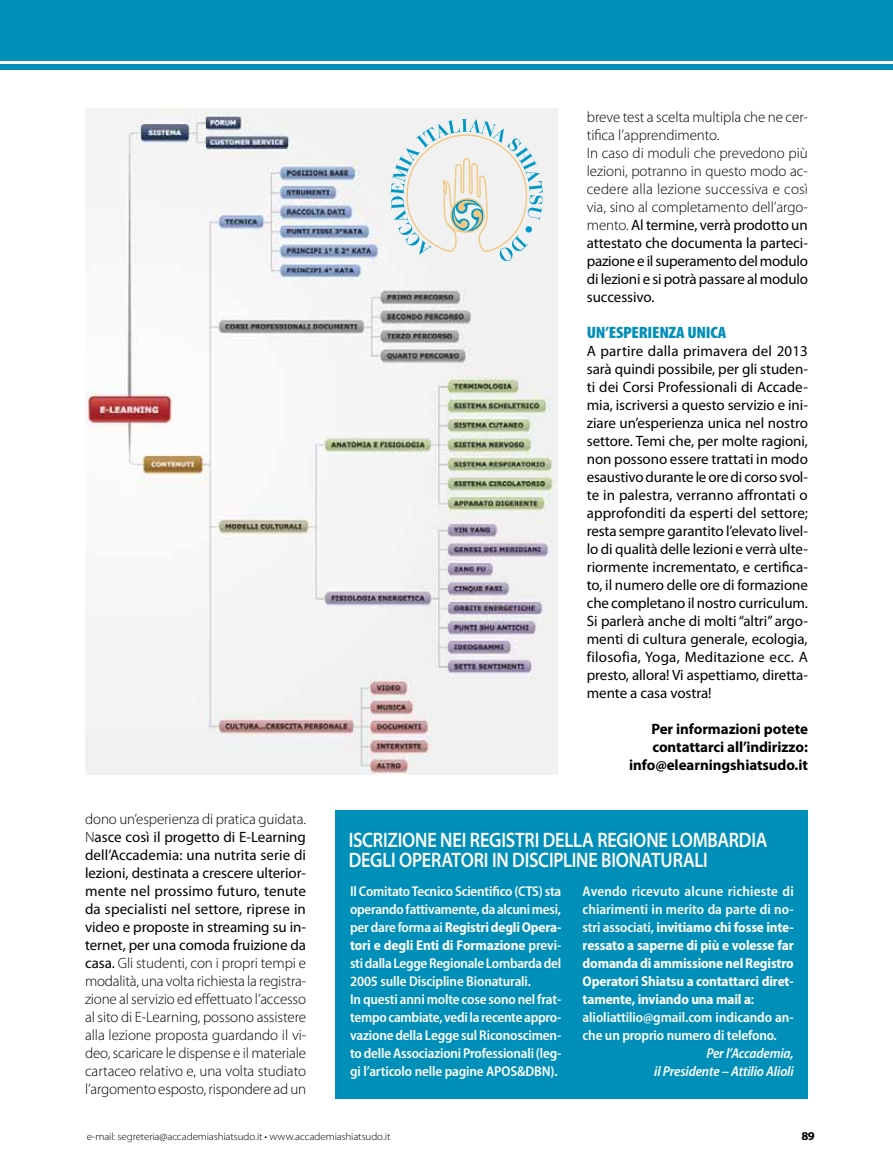
<style>
.page{position:relative;width:893px;height:1170px;background:#fff}
.page>*{position:absolute;margin:0;border:0;box-sizing:border-box;transform-origin:0 0}
.t1{font:600 semi-expanded 21px/19.5px "Myriad Pro";letter-spacing:-.01em;color:#fff;scale:.8 1}
.t2{font:900 condensed 16.5px "Myriad Pro";letter-spacing:-.015em;color:#008fb9;scale:1.1 1}
.t3{font:300 15px/18px "Myriad Pro";letter-spacing:-.005em;color:#000}
.t4{font:15px/18px "Myriad Pro";letter-spacing:-.005em;color:#000;text-align:justify}
.t5{font:700 15px/18px "Myriad Pro";letter-spacing:-.005em;color:#000;text-align:right}
.t6{font:600 semi-condensed 14.25px/18px "Myriad Pro";letter-spacing:-.01em;color:#fff}
.t7{font:700 semi-condensed 14.25px "Myriad Pro";letter-spacing:-.01em;color:#fff}
.t8{font:italic 600 semi-condensed 14.25px "Myriad Pro";letter-spacing:-.01em;color:#fff}
.t9{font:600 semi-condensed 14.25px "Myriad Pro";letter-spacing:.015em;color:#fff}
.t10{font:700 12px "Myriad Pro";color:#000;scale:1.05 1}
.t11{font:300 10.5px "Myriad Pro";letter-spacing:-.01em;color:#000;scale:1.05 1}
.s1{font-weight:400}
.s2{font-weight:700}
.s3{font-weight:600}
</style>
<div class="page">
<div style="left:0;top:64px;width:893px;height:6px;background:#008fb9"></div>
<div style="left:0;top:0;width:893px;height:60px;background:#008fb9"></div>
<div style="left:336px;top:810px;width:472px;height:288px;background:#008fb9"></div>
<img style="left:85px;top:108px;width:472px;height:666px">
<svg style="left:391px;top:119px;width:152px;height:143px"></svg>
<p class="t3" style="left:85px;top:809px;width:223px;text-align:justify">dono un’esperienza di pratica guidata.<br>N<span class="s1">asce così il progetto di E-Learning dell’Accademia: una nutrita serie di lezioni, destinata a crescere ulterior&shy;mente nel prossimo futuro, tenute da specialisti nel settore, riprese in video e proposte in streaming su in&shy;ternet, per una comoda fruizione da casa.</span> Gli studenti, con i propri tempi e modalità, una volta richiesta la registra&shy;zione al servizio ed effettuato l’accesso al sito di E-Learning, possono assistere alla lezione proposta guardando il vi&shy;deo, scaricare le dispense e il materiale cartaceo relativo e, una volta studiato l’argomento esposto, rispondere ad un</p>
<p class="t3" style="left:587px;top:107px;width:223px">breve test a scelta multipla che ne cer&shy;tifica l’apprendimento.<br>In caso di moduli che prevedono più lezioni, potranno in questo modo ac&shy;cedere alla lezione successiva e così via, sino al completamento dell’argo&shy;mento. <span class="s1">Al termine, verrà prodotto un attestato che documenta la parteci&shy;pazione e il superamento del modulo di lezioni e si potrà passare al modulo successivo.</span></p>
<p class="t2" style="left:587px;top:321px;width:128px">UN’ESPERIENZA UNICA</p>
<p class="t4" style="left:587px;top:341px;width:223px">A partire dalla primavera del 2013 sarà quindi possibile, per gli studen&shy;ti dei Corsi Professionali di Accade&shy;mia, iscriversi a questo servizio e ini&shy;ziare un’esperienza unica nel nostro settore. Temi che, per molte ragioni, non possono essere trattati in modo esaustivo durante le ore di corso svol&shy;te in palestra, verranno affrontati o approfonditi da esperti del settore; resta sempre garantito l’elevato livel&shy;lo di qualità delle lezioni e verrà ulte&shy;riormente incrementato, e certifica&shy;to, il numero delle ore di formazione che completano il nostro curriculum.<br>Si parlerà anche di molti “altri” argo&shy;menti di cultura generale, ecologia, filosofia, Yoga, Meditazione ecc. A presto, allora! Vi aspettiamo, diretta&shy;mente a casa vostra!</p>
<p class="t5" style="left:629px;top:719px;width:180px">Per informazioni potete contattarci all’indirizzo: info@elearningshiatsudo.it</p>
<p class="t1" style="left:349px;top:830px;width:525px">ISCRIZIONE NEI REGISTRI DELLA REGIONE LOMBARDIA<br>DEGLI OPERATORI IN DISCIPLINE BIONATURALI</p>
<p class="t6" style="left:350px;top:882px;width:213px">Il Comitato Tecnico Scientifico (CTS) sta operando fattivamente, da alcuni mesi, per dare forma ai <span class="s2">Registri degli Opera&shy;tori e degli Enti di Formazione</span> previ&shy;sti dalla Legge Regionale Lombarda del 2005 sulle Discipline Bionaturali.<br>In questi anni molte cose sono nel frat&shy;tempo cambiate, vedi la recente appro&shy;vazione della Legge sul Riconoscimen&shy;to delle Associazioni Professionali (leg&shy;gi l’articolo nelle pagine APOS&amp;DBN).</p>
<p class="t9" style="left:583px;top:883px;width:213px">Avendo ricevuto alcune richieste di</p>
<p class="t6" style="left:583px;top:900px;width:213px">chiarimenti in merito da parte di no-</p>
<p class="t7" style="left:583px;top:919px;width:213px"><span class="s3">stri associati,</span> invitiamo chi fosse inte-</p>
<p class="t7" style="left:583px;top:937px;width:213px">ressato a saperne di più e volesse far</p>
<p class="t7" style="left:583px;top:955px;width:213px">domanda di ammissione nel Registro</p>
<p class="t7" style="left:583px;top:973px;width:213px">Operatori Shiatsu a contattarci diret-</p>
<p class="t7" style="left:583px;top:991px;width:173px">tamente, inviando una mail a<span class="s3">:</span></p>
<p class="t6" style="left:583px;top:1008px;width:213px">alioliattilio@gmail.com indicando an-</p>
<p class="t6" style="left:583px;top:1026px;width:196px">che un proprio numero di telefono.</p>
<p class="t8" style="left:706px;top:1045px;width:89px">Per l’Accademia,</p>
<p class="t8" style="left:654px;top:1063px;width:141px">il Presidente – Attilio Alioli</p>
<p class="t11" style="left:87px;top:1129px;width:291px">e-mail: segreteria@accademiashiatsudo.it • www.accademiashiatsudo.it</p>
<p class="t10" style="left:801px;top:1127px;width:14px">89</p>
</div>
